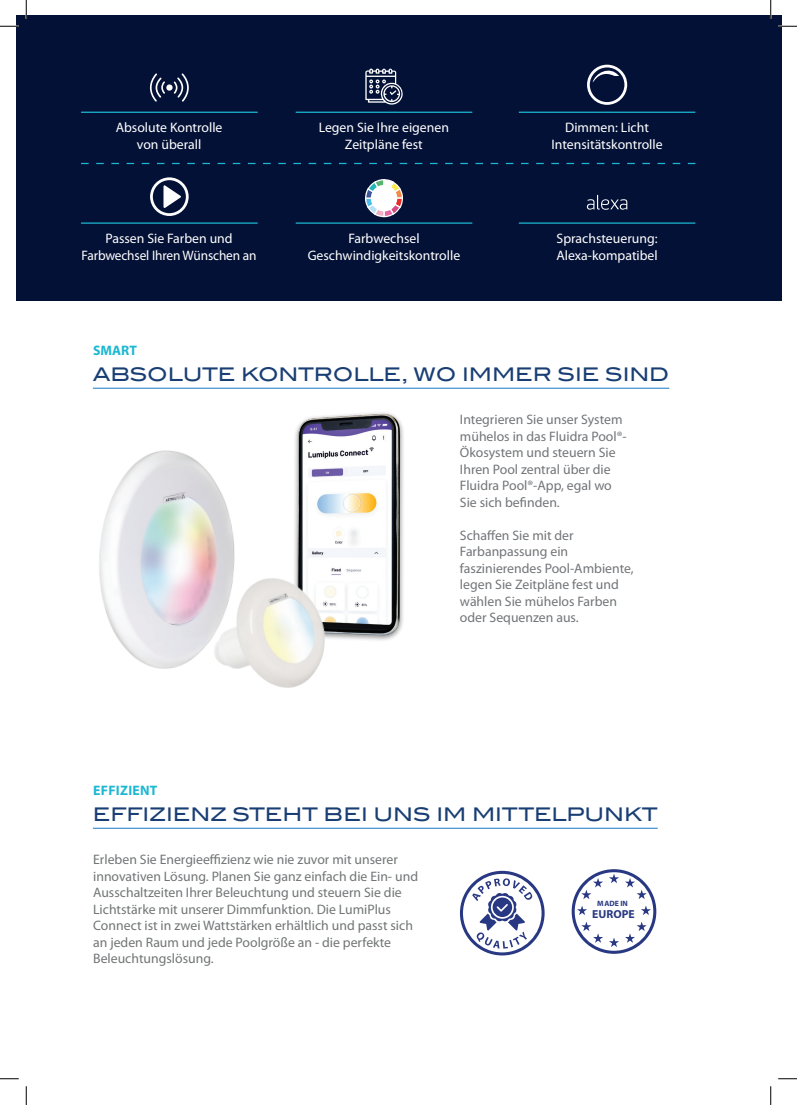
<style>
.page{position:relative;width:797px;height:1105px;background:#fff}
.page>*{position:absolute;margin:0;border:0;box-sizing:border-box;transform-origin:0 0}
.t1{font:18.75px "Blair ITC Std";color:#193e74}
.t2{font:13.75px/16.5px "Myriad Pro";color:#727576}
.t3{font:13.75px/16.5px "Myriad Pro";color:#727578}
.t4{font:13.75px/16.5px "Myriad Pro";color:#fff;text-align:center}
.t5{font:700 13.75px "Myriad Pro";letter-spacing:.02em;color:#1cb8d3}
.t6{font:700 11.62px "Myriad Pro";color:#293882}
.t7{font:700 7.75px "Myriad Pro";color:#293882}
</style>
<div class="page">
<img style="left:294px;top:412px;width:110px;height:229px">
<div style="left:16px;top:16px;width:765px;height:285px;background:#041136"></div>
<hr style="left:93px;top:828px;width:564px;height:1px;background:#4994d0">
<hr style="left:93px;top:388px;width:576px;height:1px;background:#4994d0">
<svg style="left:571px;top:869px;width:85px;height:85px"></svg>
<svg style="left:460px;top:871px;width:84px;height:84px"></svg>
<svg style="left:587px;top:65px;width:40px;height:40px"></svg>
<svg style="left:587px;top:195px;width:40px;height:15px"></svg>
<svg style="left:365px;top:69px;width:38px;height:36px"></svg>
<svg style="left:365px;top:179px;width:38px;height:38px"></svg>
<div style="left:371px;top:186px;width:25px;height:25px;background:#fff;border-radius:50%"></div>
<div style="left:371px;top:185px;width:26px;height:26px;border:2px solid #fff;border-radius:50%"></div>
<svg style="left:150px;top:73px;width:39px;height:29px"></svg>
<svg style="left:150px;top:177px;width:39px;height:39px"></svg>
<svg style="left:81px;top:163px;width:614px;height:1px"></svg>
<hr style="left:519px;top:112px;width:176px;height:1px;background:#1cb8d3">
<hr style="left:519px;top:222px;width:176px;height:2px;background:#1cb8d3">
<hr style="left:296px;top:112px;width:176px;height:1px;background:#1cb8d3">
<hr style="left:296px;top:222px;width:176px;height:2px;background:#1cb8d3">
<hr style="left:81px;top:112px;width:177px;height:1px;background:#1cb8d3">
<hr style="left:81px;top:222px;width:177px;height:2px;background:#1cb8d3">
<img style="left:99px;top:450px;width:136px;height:219px">
<img style="left:178px;top:550px;width:177px;height:138px">
<svg style="left:0;top:25px;width:19px;height:2px"></svg>
<svg style="left:778px;top:25px;width:19px;height:2px"></svg>
<svg style="left:0;top:1078px;width:19px;height:1px"></svg>
<svg style="left:778px;top:1078px;width:19px;height:1px"></svg>
<svg style="left:25px;top:0;width:2px;height:19px"></svg>
<svg style="left:25px;top:1086px;width:2px;height:19px"></svg>
<svg style="left:770px;top:0;width:1px;height:19px"></svg>
<svg style="left:770px;top:1086px;width:1px;height:19px"></svg>
<p class="t4" style="left:116px;top:120px;width:108px">Absolute Kontrolle von überall</p>
<p class="t4" style="left:82px;top:231px;width:176px">Passen Sie Farben und<br>Farbwechsel Ihren Wünschen an</p>
<p class="t5" style="left:93px;top:343px;width:45px">SMART</p>
<p class="t4" style="left:319px;top:120px;width:132px">Legen Sie Ihre eigenen<br>Zeitpläne fest</p>
<p class="t4" style="left:308px;top:231px;width:154px">Farbwechsel<br>Geschwindigkeitskontrolle</p>
<p class="t4" style="left:551px;top:120px;width:113px">Dimmen: Licht<br>Intensitätskontrolle</p>
<p class="t4" style="left:556px;top:231px;width:103px;text-align:left">Sprachsteuerung:<br>Alexa-kompatibel</p>
<p class="t1" style="left:93px;top:362px;width:578px">ABSOLUTE KONTROLLE, WO IMMER SIE SIND</p>
<p class="t5" style="left:93px;top:783px;width:66px">EFFIZIENT</p>
<p class="t3" style="left:460px;top:411px;width:168px">Integrieren Sie unser System mühelos in das Fluidra Pool®-<br>Ökosystem und steuern Sie<br>Ihren Pool zentral über die<br>Fluidra Pool®-App, egal wo<br>Sie sich befinden.</p>
<p class="t3" style="left:460px;top:527px;width:175px">Schaffen Sie mit der<br>Farbanpassung ein faszinierendes Pool-Ambiente, legen Sie Zeitpläne fest und wählen Sie mühelos Farben oder Sequenzen aus.</p>
<p class="t1" style="left:93px;top:802px;width:566px">EFFIZIENZ STEHT BEI UNS IM MITTELPUNKT</p>
<p class="t2" style="left:93px;top:851px;width:326px">Erleben Sie Energieeffizienz wie nie zuvor mit unserer innovativen Lösung. Planen Sie ganz einfach die Ein- und Ausschaltzeiten Ihrer Beleuchtung und steuern Sie die Lichtstärke mit unserer Dimmfunktion. Die LumiPlus Connect ist in zwei Wattstärken erhältlich und passt sich an jeden Raum und jede Poolgröße an - die perfekte Beleuchtungslösung.</p>
<p class="t7" style="left:597px;top:899px;width:32px">MADE IN</p>
<p class="t6" style="left:592px;top:907px;width:44px">EUROPE</p>
</div>
